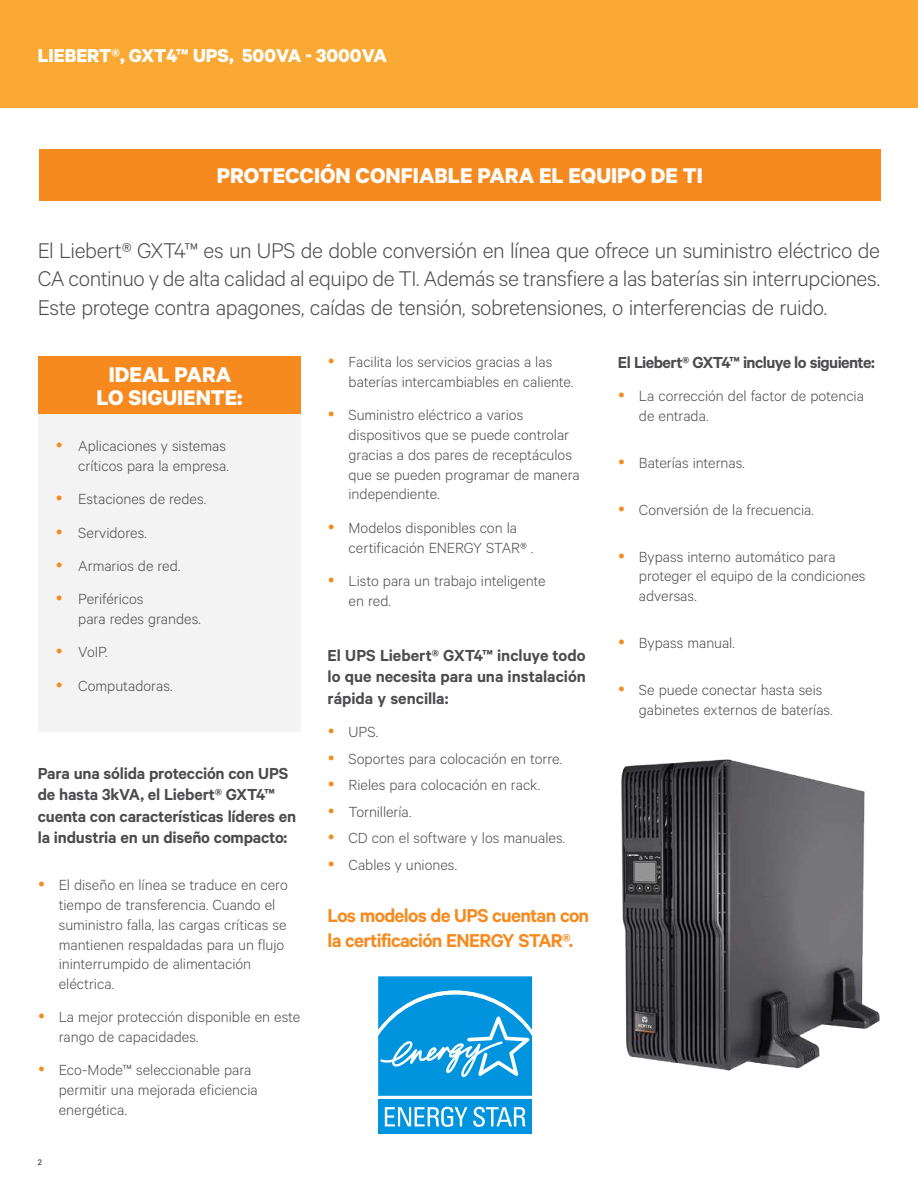
<style>
.page{position:relative;width:918px;height:1188px;background:#fff}
.page>*{position:absolute;margin:0;border:0;box-sizing:border-box;transform-origin:0 0}
.t1{font:300 24px/28.8px "Calibre";letter-spacing:-.015em;color:#4c4c4e;text-align:justify}
.t2{font:700 24px/22.5px "Calibre";color:#fff;text-align:center}
.t3{font:600 21px/25.2px "Calibre";letter-spacing:-.03em;color:#f68a1e}
.t4{font:700 21px "Calibre";color:#fff}
.t5{font:600 18px/21.6px "Calibre";letter-spacing:-.01em;color:#4c4c4e}
.t6{font:600 18px "Calibre";letter-spacing:-.035em;color:#4c4c4e}
.t7{font:300 16.5px/19.8px "Calibre";color:#4c4c4e}
.t8{font:9px "Calibre";color:#221f1f}
</style>
<div class="page">
<div style="left:0;top:0;width:918px;height:108px;background:#faaa34"></div>
<div style="left:38px;top:356px;width:263px;height:59px;background:#f68a1e"></div>
<div style="left:38px;top:415px;width:263px;height:317px;background:#f3f3f3"></div>
<div style="left:378px;top:1100px;width:154px;height:34px;background:#0094de"></div>
<svg style="left:378px;top:976px;width:154px;height:120px;background:#22a2e2"></svg>
<svg style="left:385px;top:1107px;width:82px;height:20px"></svg>
<svg style="left:473px;top:1107px;width:52px;height:20px"></svg>
<div style="left:39px;top:149px;width:842px;height:52px;background:#f68a1e"></div>
<img style="left:621px;top:759px;width:259px;height:312px">
<p class="t4" style="left:38px;top:46px;width:351px">LIEBERT®, GXT4™ UPS, 500VA - 3000VA</p>
<h1 class="t2" style="left:217px;top:164px;width:488px">PROTECCIÓN CONFIABLE PARA EL EQUIPO DE TI</h1>
<p class="t1" style="left:38px;top:237px;width:844px">El Liebert® GXT4™ es un UPS de doble conversión en línea que ofrece un suministro eléctrico de CA continuo y de alta calidad al equipo de TI. Además se transfiere a las baterías sin interrupciones.<br>Este protege contra apagones, caídas de tensión, sobretensiones, o interferencias de ruido.</p>
<h1 class="t2" style="left:96px;top:363px;width:148px">IDEAL PARA<br>LO SIGUIENTE:</h1>
<p class="t7" style="left:78px;top:437px;width:152px">Aplicaciones y sistemas críticos para la empresa.</p>
<p class="t7" style="left:78px;top:484px;width:129px;line-height:33.3px">Estaciones de redes.<br>Servidores.<br>Armarios de red.<br>Periféricos</p>
<p class="t7" style="left:78px;top:603px;width:124px;line-height:33.3px">para redes grandes.<br>VoIP.<br>Computadoras.</p>
<p class="t5" style="left:38px;top:763px;width:260px">Para una sólida protección con UPS de hasta 3kVA, el Liebert® GXT4™ cuenta con características líderes en la industria en un diseño compacto:</p>
<p class="t7" style="left:59px;top:876px;width:230px">El diseño en línea se traduce en cero tiempo de transferencia. Cuando el suministro falla, las cargas críticas se mantienen respaldadas para un flujo ininterrumpido de alimentación eléctrica.</p>
<p class="t7" style="left:59px;top:1009px;width:243px">La mejor protección disponible en este rango de capacidades.</p>
<p class="t7" style="left:59px;top:1062px;width:200px">Eco-Mode™ seleccionable para permitir una mejorada eficiencia energética.</p>
<p class="t8" style="left:38px;top:1159px;width:6px">2</p>
<p class="t7" style="left:349px;top:353px;width:226px">Facilita los servicios gracias a las baterías intercambiables en caliente.</p>
<p class="t7" style="left:349px;top:406px;width:233px">Suministro eléctrico a varios dispositivos que se puede controlar gracias a dos pares de receptáculos que se pueden programar de manera independiente.</p>
<p class="t7" style="left:349px;top:519px;width:186px">Modelos disponibles con la certificación ENERGY STAR® .</p>
<p class="t7" style="left:349px;top:572px;width:199px">Listo para un trabajo inteligente en red.</p>
<p class="t5" style="left:328px;top:645px;width:260px;text-align:justify">El UPS Liebert® GXT4™ incluye todo lo que necesita para una instalación rápida y sencilla:</p>
<p class="t7" style="left:349px;top:720px;width:218px;line-height:26.5px">UPS.<br>Soportes para colocación en torre.<br>Rieles para colocación en rack.<br>Tornillería.<br>CD con el software y los manuales.<br>Cables y uniones.</p>
<p class="t3" style="left:328px;top:904px;width:263px">Los modelos de UPS cuentan con la certificación ENERGY STAR®.</p>
<p class="t6" style="left:618px;top:356px;width:258px">El Liebert® GXT4™ incluye lo siguiente:</p>
<p class="t7" style="left:639px;top:388px;width:226px">La corrección del factor de potencia de entrada.</p>
<p class="t7" style="left:639px;top:454px;width:107px">Baterías internas.</p>
<p class="t7" style="left:639px;top:501px;width:176px">Conversión de la frecuencia.</p>
<p class="t7" style="left:639px;top:548px;width:228px">Bypass interno automático para proteger el equipo de la condiciones adversas.</p>
<p class="t7" style="left:639px;top:634px;width:97px">Bypass manual.</p>
<p class="t7" style="left:639px;top:681px;width:195px">Se puede conectar hasta seis gabinetes externos de baterías.</p>
</div>
